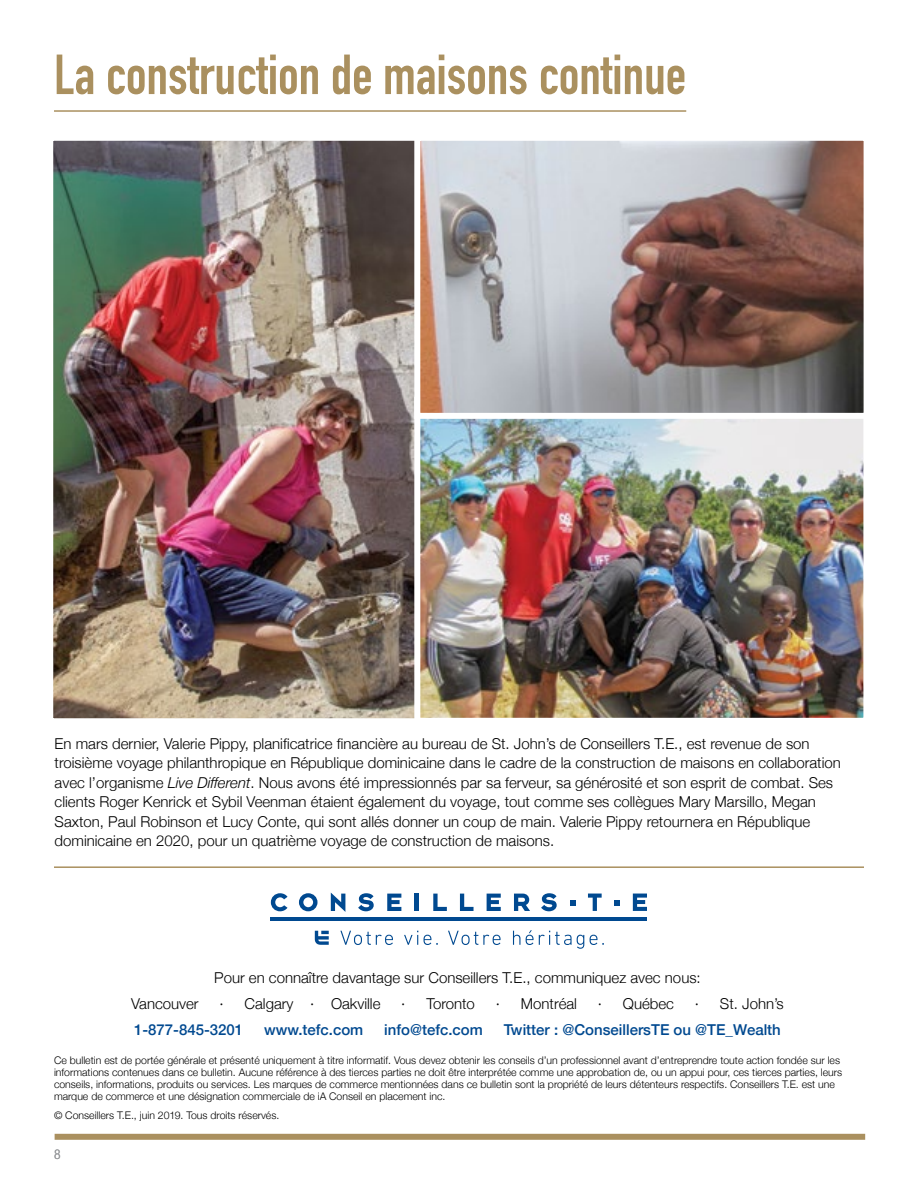
<style>
.page{position:relative;width:918px;height:1188px;background:#fff}
.page>*{position:absolute;margin:0;border:0;box-sizing:border-box;transform-origin:0 0}
.t1{font:55.5px "DIN Engschrift";color:#aa905f}
.t2{font:300 15px/19.5px "Helvetica Neue";color:#000}
.t3{font:500 15px "Helvetica Neue";color:#004990}
.t4{font:300 condensed 13.5px "Helvetica Neue";color:#939598}
.t5{font:300 10.5px/12px "Helvetica Neue";color:#000}
.s1{font-style:italic}
</style>
<div class="page">
<div style="left:55px;top:1134px;width:810px;height:6px;background:#aa905f"></div>
<hr style="left:54px;top:866px;width:810px;height:2px;background:#aa905f">
<hr style="left:270px;top:917px;width:377px;height:4px;background:#004990">
<svg style="left:271px;top:893px;width:17px;height:18px"></svg>
<svg style="left:299px;top:893px;width:19px;height:18px"></svg>
<svg style="left:331px;top:893px;width:14px;height:19px"></svg>
<svg style="left:358px;top:893px;width:16px;height:18px"></svg>
<svg style="left:387px;top:894px;width:14px;height:17px"></svg>
<hr style="left:415px;top:894px;width:4px;height:17px;background:#004990">
<svg style="left:433px;top:894px;width:14px;height:17px"></svg>
<svg style="left:460px;top:894px;width:14px;height:17px"></svg>
<svg style="left:487px;top:894px;width:14px;height:17px"></svg>
<svg style="left:514px;top:894px;width:16px;height:17px"></svg>
<svg style="left:541px;top:893px;width:16px;height:18px"></svg>
<svg style="left:570px;top:900px;width:5px;height:5px"></svg>
<svg style="left:588px;top:894px;width:14px;height:17px"></svg>
<svg style="left:633px;top:894px;width:14px;height:17px"></svg>
<svg style="left:615px;top:900px;width:5px;height:5px"></svg>
<svg style="left:340px;top:931px;width:53px;height:14px"></svg>
<svg style="left:404px;top:931px;width:14px;height:14px"></svg>
<svg style="left:424px;top:935px;width:14px;height:10px"></svg>
<svg style="left:448px;top:931px;width:53px;height:14px"></svg>
<svg style="left:513px;top:931px;width:7px;height:14px"></svg>
<svg style="left:526px;top:930px;width:58px;height:19px"></svg>
<svg style="left:590px;top:935px;width:14px;height:10px"></svg>
<svg style="left:315px;top:931px;width:14px;height:14px"></svg>
<img style="left:54px;top:142px;width:360px;height:575px">
<div style="left:47px;top:135px;width:392px;height:589px;border:6px solid #fff"></div>
<img style="left:421px;top:419px;width:441px;height:298px">
<div style="left:414px;top:397px;width:455px;height:327px;border:6px solid #fff"></div>
<img style="left:421px;top:142px;width:442px;height:270px">
<div style="left:414px;top:135px;width:456px;height:284px;border:6px solid #fff"></div>
<hr style="left:54px;top:110px;width:632px;height:2px;background:#aa905f">
<h1 class="t1" style="left:54px;top:42px;width:634px">La construction de maisons continue</h1>
<p class="t2" style="left:55px;top:733px;width:788px">En mars dernier, Valerie Pippy, planificatrice financière au bureau de St. John’s de Conseillers T.E., est revenue de son troisième voyage philanthropique en République dominicaine dans le cadre de la construction de maisons en collaboration avec l’organisme <span class="s1">Live Different</span>. Nous avons été impressionnés par sa ferveur, sa générosité et son esprit de combat. Ses clients Roger Kenrick et Sybil Veenman étaient également du voyage, tout comme ses collègues Mary Marsillo, Megan Saxton, Paul Robinson et Lucy Conte, qui sont allés donner un coup de main. Valerie Pippy retournera en République dominicaine en 2020, pour un quatrième voyage de construction de maisons.</p>
<p class="t2" style="left:214px;top:967px;width:488px">Pour en connaître davantage sur Conseillers T.E., communiquez avec nous:</p>
<p class="t2" style="left:131px;top:993px;width:69px">Vancouver</p>
<p class="t2" style="left:220px;top:993px;width:162px">· Calgary · Oakville</p>
<p class="t2" style="left:401px;top:993px;width:75px">· Toronto</p>
<p class="t2" style="left:496px;top:993px;width:83px">· Montréal</p>
<p class="t2" style="left:598px;top:993px;width:78px">· Québec</p>
<p class="t2" style="left:695px;top:993px;width:90px">· St. John’s</p>
<p class="t3" style="left:134px;top:1018px;width:111px">1-877-845-3201</p>
<p class="t3" style="left:264px;top:1018px;width:101px">www.tefc.com</p>
<p class="t3" style="left:384px;top:1018px;width:100px">info@tefc.com</p>
<p class="t3" style="left:504px;top:1018px;width:279px">Twitter : @ConseillersTE ou @TE_Wealth</p>
<p class="t5" style="left:54px;top:1054px;width:790px">Ce bulletin est de portée générale et présenté uniquement à titre informatif. Vous devez obtenir les conseils d’un professionnel avant d’entreprendre toute action fondée sur les informations contenues dans ce bulletin. Aucune référence à des tierces parties ne doit être interprétée comme une approbation de, ou un appui pour, ces tierces parties, leurs conseils, informations, produits ou services. Les marques de commerce mentionnées dans ce bulletin sont la propriété de leurs détenteurs respectifs. Conseillers T.E. est une marque de commerce et une désignation commerciale de iA Conseil en placement inc.</p>
<p class="t5" style="left:54px;top:1109px;width:227px">© Conseillers T.E., juin 2019. Tous droits réservés.</p>
<p class="t4" style="left:54px;top:1147px;width:8px">8</p>
</div>
